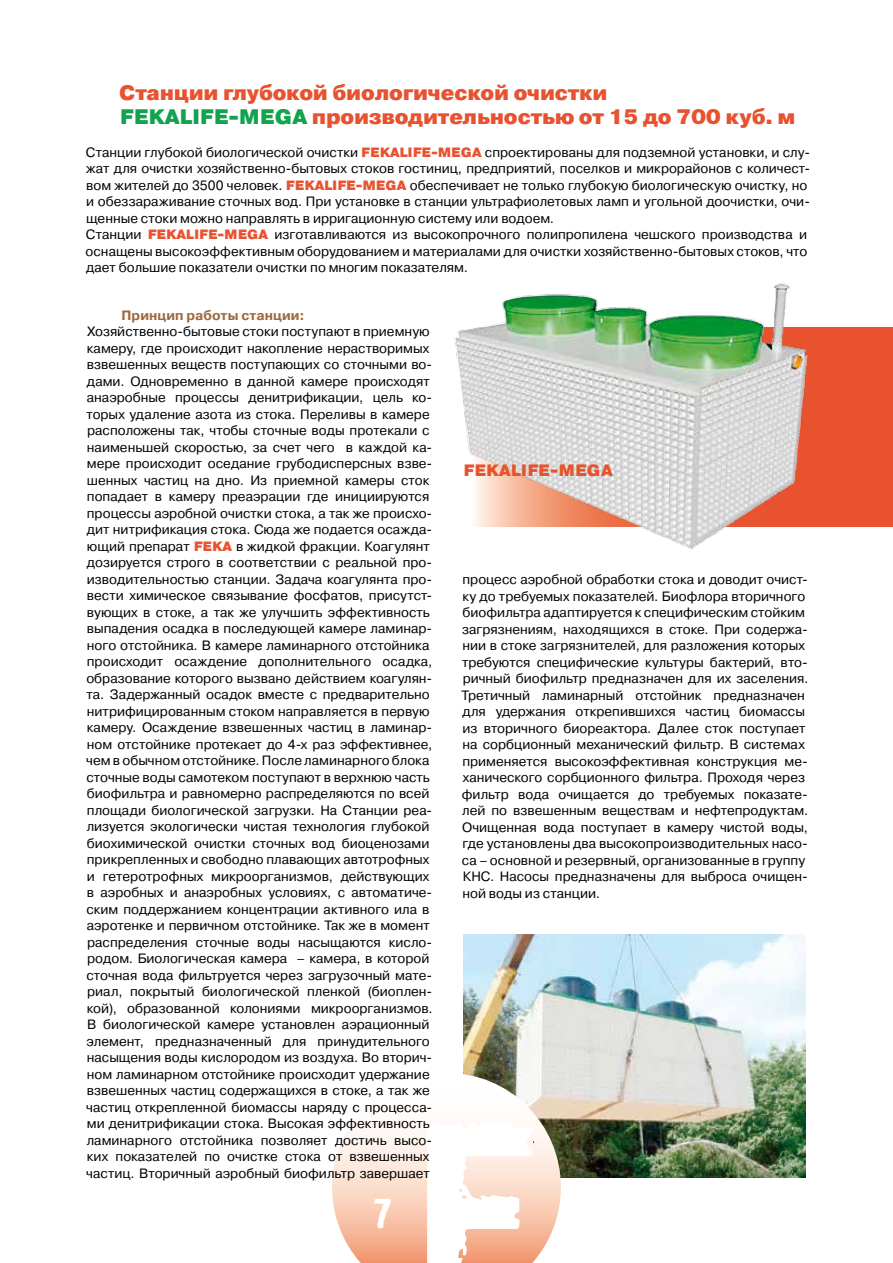
<style>
.page{position:relative;width:893px;height:1263px;background:#fff}
.page>*{position:absolute;margin:0;border:0;box-sizing:border-box;transform-origin:0 0}
.t1{font:42px "Hermes Rough C";color:#fff}
.t2{font:900 21px/24px "Pragmatica";letter-spacing:-.01em;color:#e8522f}
.t3{font:900 16.5px "Pragmatica";color:#e5542e}
.t4{font:13.5px/16.5px "Pragmatica";color:#000}
.t5{font:700 13.5px "Pragmatica";letter-spacing:.005em;color:#9d693e}
.s1{color:#12a34f}
.s2{font-weight:900;color:#e8522f}
</style>
<div class="page">
<img style="left:463px;top:935px;width:343px;height:243px">
<div style="left:469px;top:327px;width:424px;height:199px;background:#e8522f"></div>
<div style="left:405px;top:1118px;width:128px;height:136px;background:#fffaf7"></div>
<svg style="left:332px;top:1129px;width:201px;height:134px"></svg>
<img style="left:454px;top:283px;width:357px;height:266px">
<h2 class="t2" style="left:119px;top:81px;width:678px">Станции глубокой биологической очистки<br><span class="s1">FEKALIFE-MEGA</span> производительностью от 15 до 700 куб. м</h2>
<p class="t4" style="left:86px;top:144px;width:726px">Станции глубокой биологической очистки <span class="s2">FEKALIFE-MEGA</span> спроектированы для подземной установки, и слу&shy;жат для очистки хозяйственно-бытовых стоков гостиниц, предприятий, поселков и микрорайонов с количест&shy;вом жителей до 3500 человек. <span class="s2">FEKALIFE-MEGA</span> обеспечивает не только глубокую биологическую очистку, но и обеззараживание сточных вод. При установке в станции ультрафиолетовых ламп и угольной доочистки, очи&shy;щенные стоки можно направлять в ирригационную систему или водоем.<br>Станции <span class="s2">FEKALIFE-MEGA</span> изготавливаются из высокопрочного полипропилена чешского производства и оснащены высокоэффективным оборудованием и материалами для очистки хозяйственно-бытовых стоков, что дает большие показатели очистки по многим показателям.</p>
<p class="t5" style="left:121px;top:306px;width:185px">Принцип работы станции:</p>
<p class="t4" style="left:86px;top:324px;width:348px">Хозяйственно-бытовые стоки поступают в приемную камеру, где происходит накопление нерастворимых взвешенных веществ поступающих со сточными во&shy;дами. Одновременно в данной камере происходят анаэробные процессы денитрификации, цель ко&shy;торых удаление азота из стока. Переливы в камере расположены так, чтобы сточные воды протекали с наименьшей скоростью, за счет чего в каждой ка&shy;мере происходит оседание грубодисперсных взве&shy;шенных частиц на дно. Из приемной камеры сток попадает в камеру преаэрации где инициируются процессы аэробной очистки стока, а так же происхо&shy;дит нитрификация стока. Сюда же подается осажда&shy;ющий препарат <span class="s2">FEKA</span> в жидкой фракции. Коагулянт дозируется строго в соответствии с реальной про&shy;изводительностью станции. Задача коагулянта про&shy;вести химическое связывание фосфатов, присутст&shy;вующих в стоке, а так же улучшить эффективность выпадения осадка в последующей камере ламинар&shy;ного отстойника. В камере ламинарного отстойника происходит осаждение дополнительного осадка, образование которого вызвано действием коагулян&shy;та. Задержанный осадок вместе с предварительно нитрифицированным стоком направляется в первую камеру. Осаждение взвешенных частиц в ламинар&shy;ном отстойнике протекает до 4-х раз эффективнее, чем в обычном отстойнике. После ламинарного блока сточные воды самотеком поступают в верхнюю часть биофильтра и равномерно распределяются по всей площади биологической загрузки. На Станции реа&shy;лизуется экологически чистая технология глубокой биохимической очистки сточных вод биоценозами прикрепленных и свободно плавающих автотрофных и гетеротрофных микроорганизмов, действующих в аэробных и анаэробных условиях, с автоматиче&shy;ским поддержанием концентрации активного ила в аэротенке и первичном отстойнике. Так же в момент распределения сточные воды насыщаются кисло&shy;родом. Биологическая камера – камера, в которой сточная вода фильтруется через загрузочный мате&shy;риал, покрытый биологической пленкой (биоплен&shy;кой), образованной колониями микроорганизмов.<br>В биологической камере установлен аэрационный элемент, предназначенный для принудительного насыщения воды кислородом из воздуха. Во вторич&shy;ном ламинарном отстойнике происходит удержание взвешенных частиц содержащихся в стоке, а так же частиц открепленной биомассы наряду с процесса&shy;ми денитрификации стока. Высокая эффективность ламинарного отстойника позволяет достичь высо&shy;ких показателей по очистке стока от взвешенных частиц. Вторичный аэробный биофильтр завершает</p>
<h1 class="t1" style="left:374px;top:1189px;width:19px">7</h1>
<p class="t3" style="left:463px;top:460px;width:151px">FEKALIFE-MEGA</p>
<p class="t4" style="left:461px;top:571px;width:348px">процесс аэробной обработки стока и доводит очист&shy;ку до требуемых показателей. Биофлора вторичного биофильтра адаптируется к специфическим стойким загрязнениям, находящихся в стоке. При содержа&shy;нии в стоке загрязнителей, для разложения которых требуются специфические культуры бактерий, вто&shy;ричный биофильтр предназначен для их заселения.<br>Третичный ламинарный отстойник предназначен для удержания открепившихся частиц биомассы из вторичного биореактора. Далее сток поступает на сорбционный механический фильтр. В системах применяется высокоэффективная конструкция ме&shy;ханического сорбционного фильтра. Проходя через фильтр вода очищается до требуемых показате&shy;лей по взвешенным веществам и нефтепродуктам.<br>Очищенная вода поступает в камеру чистой воды, где установлены два высокопроизводительных насо&shy;са – основной и резервный, организованные в группу КНС. Насосы предназначены для выброса очищен&shy;ной воды из станции.</p>
</div>
